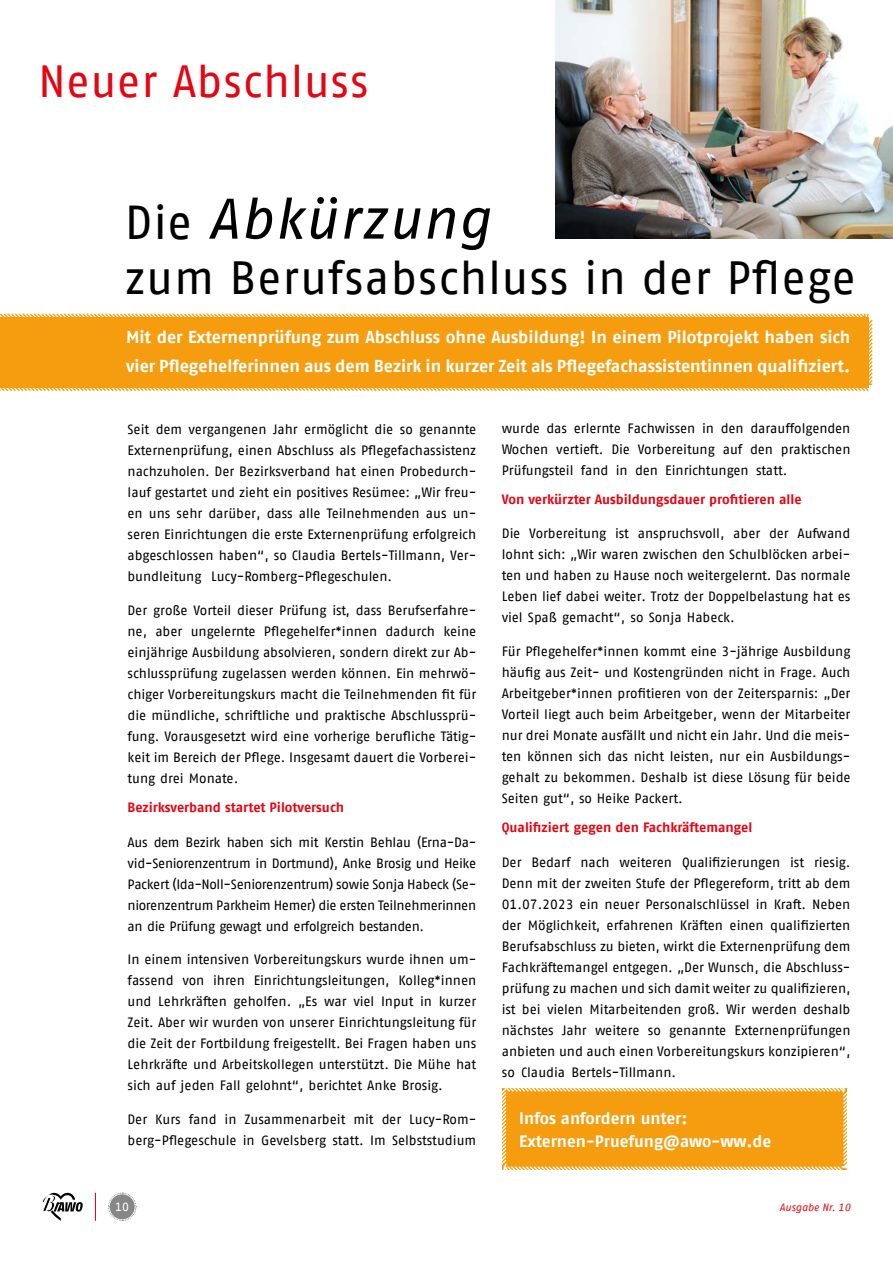
<style>
.page{position:relative;width:893px;height:1263px;background:#fff}
.page>*{position:absolute;margin:0;border:0;box-sizing:border-box;transform-origin:0 0}
.t1{font:italic 57px "AWO Fago Office";letter-spacing:.02em;color:#000}
.t2{font:46.5px "AWO Fago Office";letter-spacing:.02em;color:#000}
.t3{font:45px "AWO Fago Office";letter-spacing:.015em;color:#e30613}
.t4{font:700 17.25px/28.5px "AWO Fago Office";color:#fff}
.t5{font:700 16.5px/22.5px "AWO Fago Office";letter-spacing:-.005em;color:#fff}
.t6{font:13.5px/21px "AWO Fago Office";color:#000;text-align:justify}
.t7{font:700 13.5px "AWO Fago Office";letter-spacing:-.005em;color:#e30613}
.t8{font:12px "AWO Fago Office";color:#fff}
.t9{font:italic 10.5px "AWO Fago Office";color:#e30613}
.s1{font-style:normal;font-size:47.55px}
</style>
<div class="page">
<svg style="left:42px;top:1192px;width:41px;height:29px"></svg>
<svg style="left:108px;top:1192px;width:29px;height:29px"></svg>
<div style="left:110px;top:1194px;width:25px;height:25px;background:#878787;border-radius:50%"></div>
<svg style="left:95px;top:1193px;width:1px;height:28px"></svg>
<svg style="left:0;top:313px;width:873px;height:79px;background:#f5a31e"></svg>
<img style="left:556px;top:0;width:337px;height:238px">
<svg style="left:502px;top:1088px;width:345px;height:82px;background:#f5a21c"></svg>
<h3 class="t3" style="left:38px;top:56px;width:332px">Neuer Abschluss</h3>
<h1 class="t1" style="left:125px;top:186px;width:367px"><span class="s1">Die</span> Abkürzung</h1>
<h2 class="t2" style="left:125px;top:252px;width:732px">zum Berufsabschluss in der Pflege</h2>
<p class="t4" style="left:126px;top:323px;width:726px">Mit der Externenprüfung zum Abschluss ohne Ausbildung! In einem Pilotprojekt haben sich vier Pflegehelferinnen aus dem Bezirk in kurzer Zeit als Pflegefachassistentinnen qualifiziert.</p>
<p class="t6" style="left:128px;top:419px;width:350px">Seit dem vergangenen Jahr ermöglicht die so genannte Externenprüfung, einen Abschluss als Pflegefachassistenz nachzuholen. Der Bezirksverband hat einen Probedurch&shy;lauf gestartet und zieht ein positives Resümee: „Wir freu&shy;en uns sehr darüber, dass alle Teilnehmenden aus un&shy;seren Einrichtungen die erste Externenprüfung erfolgreich abgeschlossen haben“, so Claudia Bertels-Tillmann, Ver&shy;bundleitung Lucy-Romberg-Pflegeschulen.</p>
<p class="t6" style="left:128px;top:600px;width:350px">Der große Vorteil dieser Prüfung ist, dass Berufserfahre&shy;ne, aber ungelernte Pflegehelfer*innen dadurch keine einjährige Ausbildung absolvieren, sondern direkt zur Ab&shy;schlussprüfung zugelassen werden können. Ein mehrwö&shy;chiger Vorbereitungskurs macht die Teilnehmenden fit für die mündliche, schriftliche und praktische Abschlussprü&shy;fung. Vorausgesetzt wird eine vorherige berufliche Tätig&shy;keit im Bereich der Pflege. Insgesamt dauert die Vorberei&shy;tung drei Monate.</p>
<p class="t7" style="left:128px;top:800px;width:218px">Bezirksverband startet Pilotversuch</p>
<p class="t6" style="left:128px;top:831px;width:350px">Aus dem Bezirk haben sich mit Kerstin Behlau (Erna-Da&shy;vid-Seniorenzentrum in Dortmund), Anke Brosig und Heike Packert (Ida-Noll-Seniorenzentrum) sowie Sonja Habeck (Se&shy;niorenzentrum Parkheim Hemer) die ersten Teilnehmerinnen an die Prüfung gewagt und erfolgreich bestanden.</p>
<p class="t6" style="left:128px;top:949px;width:350px">In einem intensiven Vorbereitungskurs wurde ihnen um&shy;fassend von ihren Einrichtungsleitungen, Kolleg*innen und Lehrkräften geholfen. „Es war viel Input in kurzer Zeit. Aber wir wurden von unserer Einrichtungsleitung für die Zeit der Fortbildung freigestellt. Bei Fragen haben uns Lehrkräfte und Arbeitskollegen unterstützt. Die Mühe hat sich auf jeden Fall gelohnt“, berichtet Anke Brosig.</p>
<p class="t6" style="left:128px;top:1109px;width:350px">Der Kurs fand in Zusammenarbeit mit der Lucy-Rom&shy;berg-Pflegeschule in Gevelsberg statt. Im Selbststudium</p>
<p class="t6" style="left:502px;top:417px;width:350px">wurde das erlernte Fachwissen in den darauffolgenden Wochen vertieft. Die Vorbereitung auf den praktischen Prüfungsteil fand in den Einrichtungen statt.</p>
<p class="t7" style="left:502px;top:491px;width:301px">Von verkürzter Ausbildungsdauer profitieren alle</p>
<p class="t6" style="left:502px;top:523px;width:350px">Die Vorbereitung ist anspruchsvoll, aber der Aufwand lohnt sich: „Wir waren zwischen den Schulblöcken arbei&shy;ten und haben zu Hause noch weitergelernt. Das normale Leben lief dabei weiter. Trotz der Doppelbelastung hat es viel Spaß gemacht“, so Sonja Habeck.</p>
<p class="t6" style="left:502px;top:641px;width:350px">Für Pflegehelfer*innen kommt eine 3-jährige Ausbildung häufig aus Zeit- und Kostengründen nicht in Frage. Auch Arbeitgeber*innen profitieren von der Zeitersparnis: „Der Vorteil liegt auch beim Arbeitgeber, wenn der Mitarbeiter nur drei Monate ausfällt und nicht ein Jahr. Und die meis&shy;ten können sich das nicht leisten, nur ein Ausbildungs&shy;gehalt zu bekommen. Deshalb ist diese Lösung für beide Seiten gut“, so Heike Packert.</p>
<p class="t7" style="left:502px;top:820px;width:252px">Qualifiziert gegen den Fachkräftemangel</p>
<p class="t6" style="left:502px;top:851px;width:350px">Der Bedarf nach weiteren Qualifizierungen ist riesig.<br>Denn mit der zweiten Stufe der Pflegereform, tritt ab dem 01.07.2023 ein neuer Personalschlüssel in Kraft. Neben der Möglichkeit, erfahrenen Kräften einen qualifizierten Berufsabschluss zu bieten, wirkt die Externenprüfung dem Fachkräftemangel entgegen. „Der Wunsch, die Abschluss&shy;prüfung zu machen und sich damit weiter zu qualifizieren, ist bei vielen Mitarbeitenden groß. Wir werden deshalb nächstes Jahr weitere so genannte Externenprüfungen anbieten und auch einen Vorbereitungskurs konzipieren“, so Claudia Bertels-Tillmann.</p>
<p class="t5" style="left:519px;top:1107px;width:254px">Infos anfordern unter:<br>Externen-Pruefung@awo-ww.de</p>
<p class="t8" style="left:115px;top:1200px;width:15px">10</p>
<p class="t9" style="left:780px;top:1201px;width:72px">Ausgabe Nr. 10</p>
</div>
